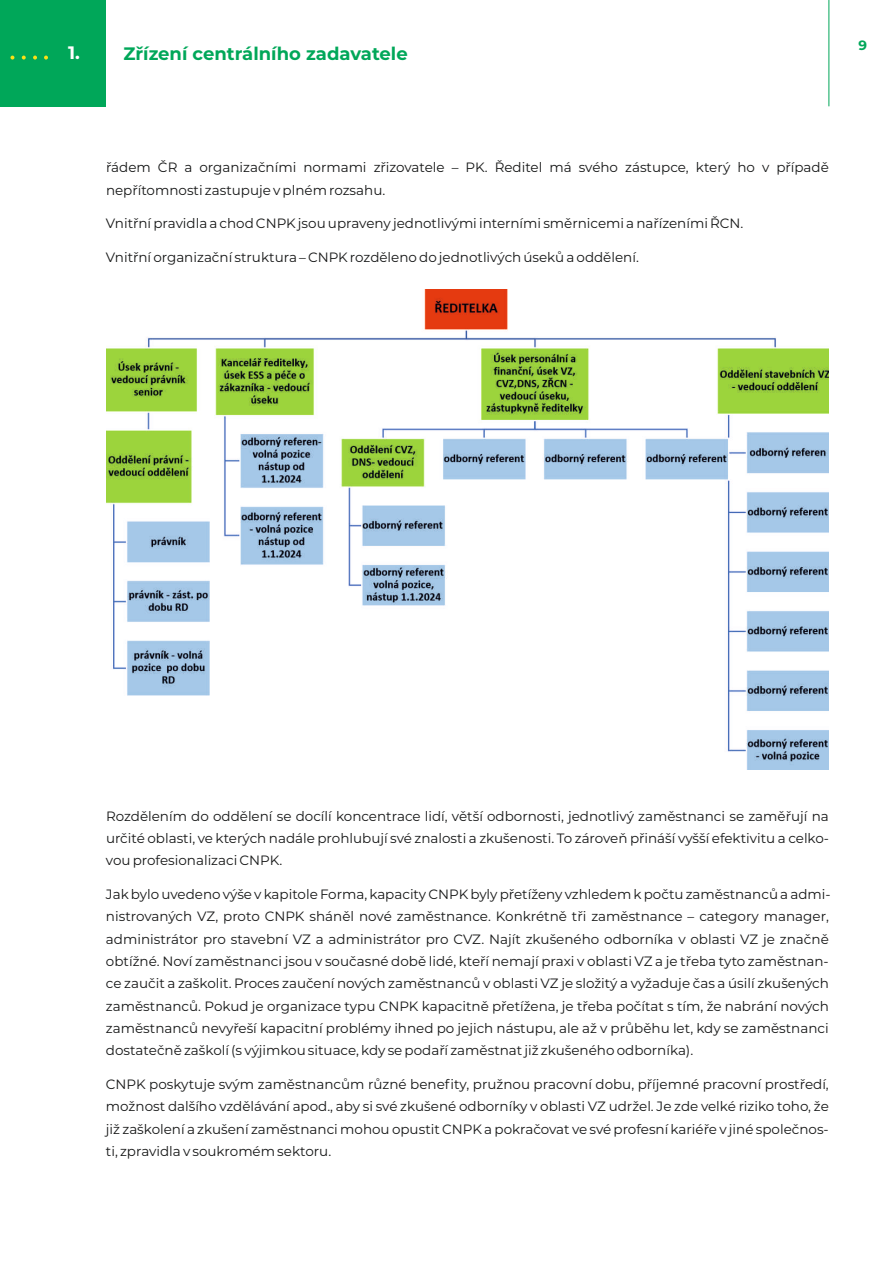
<style>
.page{position:relative;width:893px;height:1263px;background:#fff}
.page>*{position:absolute;margin:0;border:0;box-sizing:border-box;transform-origin:0 0}
.t1{font:700 18px "Montserrat";color:#00a759}
.t2{font:700 18px "Montserrat";color:#fff}
.t3{font:13.5px/22.4px "Montserrat";color:#151616;text-align:justify}
.t4{font:700 13.5px "Montserrat";color:#00a759}
</style>
<div class="page">
<img style="left:106px;top:289px;width:723px;height:480px">
<div style="left:0;top:0;width:106px;height:106px;background:#00a759"></div>
<hr style="left:828px;top:0;width:1px;height:106px;background:#00a759">
<svg style="left:22px;top:56px;width:4px;height:4px"></svg>
<svg style="left:33px;top:56px;width:4px;height:4px"></svg>
<svg style="left:10px;top:56px;width:4px;height:4px"></svg>
<svg style="left:44px;top:56px;width:4px;height:4px"></svg>
<h1 class="t2" style="left:68px;top:42px;width:13px">1.</h1>
<h1 class="t1" style="left:123px;top:43px;width:286px">Zřízení centrálního zadavatele</h1>
<p class="t4" style="left:859px;top:37px;width:10px">9</p>
<p class="t3" style="left:106px;top:156px;width:724px">řádem ČR a organizačními normami zřizovatele – PK. Ředitel má svého zástupce, který ho v případě nepřítomnosti zastupuje v plném rozsahu.</p>
<p class="t3" style="left:106px;top:212px;width:639px">Vnitřní pravidla a chod CNPK jsou upraveny jednotlivými interními směrnicemi a nařízeními ŘCN.</p>
<p class="t3" style="left:106px;top:246px;width:534px">Vnitřní organizační struktura – CNPK rozděleno do jednotlivých úseků a oddělení.</p>
<p class="t3" style="left:106px;top:805px;width:724px">Rozdělením do oddělení se docílí koncentrace lidí, větší odbornosti, jednotlivý zaměstnanci se zaměřují na určité oblasti, ve kterých nadále prohlubují své znalosti a zkušenosti. To zároveň přináší vyšší efektivitu a celko&shy;vou profesionalizaci CNPK.</p>
<p class="t3" style="left:106px;top:883px;width:726px;text-align:left">Jak bylo uvedeno výše v kapitole Forma, kapacity CNPK byly přetíženy vzhledem k počtu zaměstnanců a admi&shy;nistrovaných VZ, proto CNPK sháněl nové zaměstnance. Konkrétně tři zaměstnance – category manager, administrátor pro stavební VZ a administrátor pro CVZ. Najít zkušeného odborníka v oblasti VZ je značně obtížné. Noví zaměstnanci jsou v současné době lidé, kteří nemají praxi v oblasti VZ a je třeba tyto zaměstnan&shy;ce zaučit a zaškolit. Proces zaučení nových zaměstnanců v oblasti VZ je složitý a vyžaduje čas a úsilí zkušených zaměstnanců. Pokud je organizace typu CNPK kapacitně přetížena, je třeba počítat s tím, že nabrání nových zaměstnanců nevyřeší kapacitní problémy ihned po jejich nástupu, ale až v průběhu let, kdy se zaměstnanci dostatečně zaškolí (s výjimkou situace, kdy se podaří zaměstnat již zkušeného odborníka).</p>
<p class="t3" style="left:106px;top:1073px;width:724px">CNPK poskytuje svým zaměstnancům různé benefity, pružnou pracovní dobu, příjemné pracovní prostředí, možnost dalšího vzdělávání apod., aby si své zkušené odborníky v oblasti VZ udržel. Je zde velké riziko toho, že již zaškolení a zkušení zaměstnanci mohou opustit CNPK a pokračovat ve své profesní kariéře v jiné společnos&shy;ti, zpravidla v soukromém sektoru.</p>
</div>
